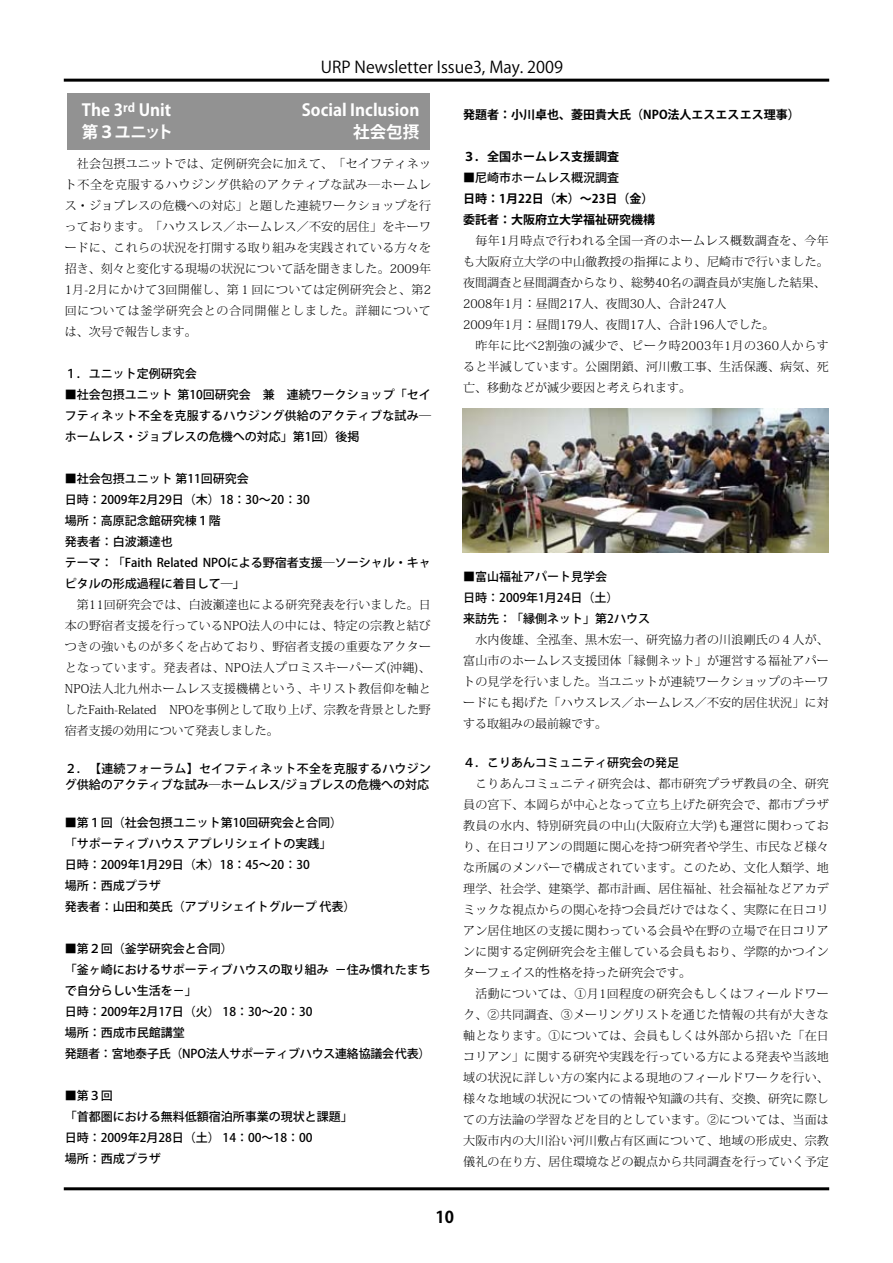
<style>
.page{position:relative;width:893px;height:1263px;background:#fff}
.page>*{position:absolute;margin:0;border:0;box-sizing:border-box;transform-origin:0 0}
.t1{font:16.5px "Koz Go Pro Bold 90 pv RKSJ H";color:#fff}
.t2{font:16.2px "Koz Go Pro Regular 90 pv RKSJ H";color:#000}
.t3{font:16.2px "Koz Go Pro Bold 90 pv RKSJ H";color:#000}
.t4{font:12px/21px "Koz Min Pro Light 90 pv RKSJ H";letter-spacing:.015em;color:#000;text-align:justify}
.t5{font:12px/21px "Koz Go Pro Medium 90 pv RKSJ H";color:#000}
.t6{font:12px/21px "Koz Go Pro Bold 90 pv RKSJ H";color:#000}
</style>
<div class="page">
<hr style="left:64px;top:79px;width:765px;height:3px;background:#000">
<hr style="left:64px;top:1187px;width:765px;height:3px;background:#000">
<div style="left:67px;top:93px;width:362px;height:56px;background:#929292"></div>
<img style="left:462px;top:409px;width:366px;height:143px">
<h2 class="t2" style="left:321px;top:56px;width:243px">URP Newsletter Issue3, May. 2009</h2>
<h1 class="t1" style="left:82px;top:100px;width:107px">The 3<sup>rd</sup> Unit　</h1>
<h1 class="t1" style="left:302px;top:100px;width:119px">Social Inclusion</h1>
<p class="t4" style="left:65px;top:153px;width:368px">　社会包摂ユニットでは、定例研究会に加えて、「セイフティネット不全を克服するハウジング供給のアクティブな試み―ホームレス・ジョブレスの危機への対応」と題した連続ワークショップを行っております。「ハウスレス／ホームレス／不安的居住」をキーワードに、これらの状況を打開する取り組みを実践されている方々を招き、刻々と変化する現場の状況について話を聞きました。2009年1月-2月にかけて3回開催し、第１回については定例研究会と、第2回については釜学研究会との合同開催としました。詳細については、次号で報告します。</p>
<p class="t5" style="left:65px;top:364px;width:134px">１．ユニット定例研究会</p>
<p class="t5" style="left:65px;top:385px;width:368px;text-align:justify">■社会包摂ユニット 第10回研究会　兼　連続ワークショップ「セイフティネット不全を克服するハウジング供給のアクティブな試み―ホームレス・ジョブレスの危機への対応」第1回）後掲</p>
<p class="t5" style="left:65px;top:469px;width:368px">■社会包摂ユニット 第11回研究会<br>日時：2009年2月29日（木）18：30～20：30<br>場所：高原記念館研究棟１階<br>発表者：白波瀬達也<br>テーマ：「Faith Related NPOによる野宿者支援―ソーシャル・キャピタルの形成過程に着目して―」</p>
<p class="t4" style="left:65px;top:594px;width:368px">　第11回研究会では、白波瀬達也による研究発表を行いました。日本の野宿者支援を行っているNPO法人の中には、特定の宗教と結びつきの強いものが多くを占めており、野宿者支援の重要なアクターとなっています。発表者は、NPO法人プロミスキーパーズ(沖縄)、NPO法人北九州ホームレス支援機構という、キリスト教信仰を軸としたFaith-Related NPOを事例として取り上げ、宗教を背景とした野宿者支援の効用について発表しました。</p>
<p class="t5" style="left:65px;top:760px;width:368px;line-height:16.5px">２．【連続フォーラム】セイフティネット不全を克服するハウジング供給のアクティブな試み―ホームレス/ジョブレスの危機への対応</p>
<p class="t5" style="left:65px;top:812px;width:292px">■第１回（社会包摂ユニット第10回研究会と合同）「サポーティブハウス アプレリシェイトの実践」<br>日時：2009年1月29日（木）18：45～20：30<br>場所：西成プラザ<br>発表者：山田和英氏（アプリシェイトグループ 代表）</p>
<p class="t5" style="left:65px;top:938px;width:368px">■第２回（釜学研究会と合同）<br>「釜ヶ崎におけるサポーティブハウスの取り組み －住み慣れたまちで自分らしい生活を－」<br>日時：2009年2月17日（火） 18：30～20：30<br>場所：西成市民館講堂<br>発題者：宮地泰子氏（NPO法人サポーティブハウス連絡協議会代表）</p>
<p class="t5" style="left:65px;top:1085px;width:290px">■第３回<br>「首都圏における無料低額宿泊所事業の現状と課題」日時：2009年2月28日（土） 14：00～18：00<br>場所：西成プラザ</p>
<p class="t6" style="left:463px;top:105px;width:338px">発題者：小川卓也、菱田貴大氏（NPO法人エスエスエス理事）</p>
<p class="t6" style="left:463px;top:147px;width:157px">３．全国ホームレス支援調査</p>
<p class="t5" style="left:463px;top:167px;width:157px">■尼崎市ホームレス概況調査</p>
<p class="t6" style="left:463px;top:189px;width:193px">日時：1月22日（木）～23日（金）委託者：大阪府立大学福祉研究機構</p>
<p class="t4" style="left:463px;top:229px;width:367px;text-align:left">　毎年1月時点で行われる全国一斉のホームレス概数調査を、今年も大阪府立大学の中山徹教授の指揮により、尼崎市で行いました。夜間調査と昼間調査からなり、総勢40名の調査員が実施した結果、2008年1月：昼間217人、夜間30人、合計247人<br>2009年1月：昼間179人、夜間17人、合計196人でした。</p>
<p class="t4" style="left:463px;top:335px;width:367px;text-indent:12px">昨年に比べ2割強の減少で、ピーク時2003年1月の360人からすると半減しています。公園閉鎖、河川敷工事、生活保護、病気、死亡、移動などが減少要因と考えられます。</p>
<p class="t5" style="left:463px;top:567px;width:188px">■富山福祉アパート見学会<br>日時：2009年1月24日（土）<br>来訪先：「縁側ネット」第2ハウス</p>
<p class="t4" style="left:463px;top:629px;width:367px">　水内俊雄、全泓奎、黒木宏一、研究協力者の川浪剛氏の４人が、富山市のホームレス支援団体「縁側ネット」が運営する福祉アパートの見学を行いました。当ユニットが連続ワークショップのキーワードにも掲げた「ハウスレス／ホームレス／不安的居住状況」に対する取組みの最前線です。</p>
<p class="t5" style="left:463px;top:753px;width:217px">４．こりあんコミュニティ研究会の発足</p>
<p class="t4" style="left:463px;top:773px;width:367px;text-align:left">　こりあんコミュニティ研究会は、都市研究プラザ教員の全、研究員の宮下、本岡らが中心となって立ち上げた研究会で、都市プラザ教員の水内、特別研究員の中山(大阪府立大学)も運営に関わっており、在日コリアンの問題に関心を持つ研究者や学生、市民など様々な所属のメンバーで構成されています。このため、文化人類学、地理学、社会学、建築学、都市計画、居住福祉、社会福祉などアカデミックな視点からの関心を持つ会員だけではなく、実際に在日コリアン居住地区の支援に関わっている会員や在野の立場で在日コリアンに関する定例研究会を主催している会員もおり、学際的かつインターフェイス的性格を持った研究会です。<br>　活動については、①月1回程度の研究会もしくはフィールドワーク、②共同調査、③メーリングリストを通じた情報の共有が大きな軸となります。①については、会員もしくは外部から招いた「在日コリアン」に関する研究や実践を行っている方による発表や当該地域の状況に詳しい方の案内による現地のフィールドワークを行い、様々な地域の状況についての情報や知識の共有、交換、研究に際しての方法論の学習などを目的としています。②については、当面は大阪市内の大川沿い河川敷占有区画について、地域の形成史、宗教儀礼の在り方、居住環境などの観点から共同調査を行っていく予定</p>
<h2 class="t3" style="left:436px;top:1207px;width:20px">10</h2>
</div>
